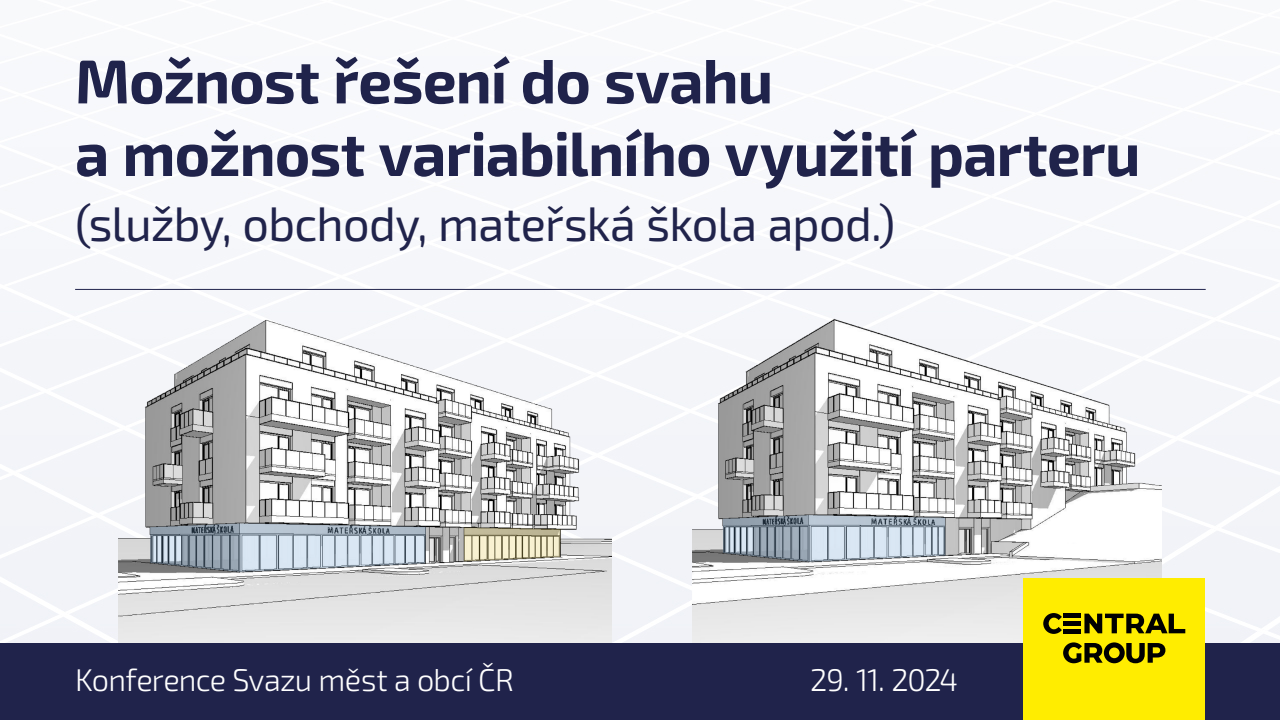
<style>
.page{position:relative;width:1280px;height:720px;background:#fff}
.page>*{position:absolute;margin:0;border:0;box-sizing:border-box;transform-origin:0 0}
.t1{font:700 62px/72.6px "Exo 2";letter-spacing:-.015em;color:#20234b}
.t2{font:48px "Exo 2";letter-spacing:-.015em;color:#20234b}
.t3{font:300 31.4px "Exo 2";letter-spacing:-.02em;color:#fff}
</style>
<div class="page">
<div style="left:0;top:135px;width:1280px;height:508px;background:#f6f7fa"></div>
<hr style="left:75px;top:289px;width:1131px;height:1px;background:#20234b">
<img style="left:118px;top:309px;width:493px;height:334px">
<img style="left:693px;top:314px;width:468px;height:329px">
<div style="left:0;top:643px;width:1280px;height:77px;background:#20234b"></div>
<div style="left:1024px;top:579px;width:181px;height:141px;background:#ffed00"></div>
<svg style="left:1043px;top:613px;width:19px;height:21px"></svg>
<svg style="left:1063px;top:642px;width:102px;height:21px"></svg>
<hr style="left:1064px;top:614px;width:17px;height:4px;background:#000">
<div style="left:1064px;top:621px;width:17px;height:5px;background:#000"></div>
<hr style="left:1064px;top:629px;width:17px;height:4px;background:#000">
<svg style="left:1084px;top:614px;width:101px;height:19px"></svg>
<p class="t1" style="left:75px;top:42px;width:1067px">Možnost řešení do svahu<br>a možnost variabilního využití parteru</p>
<p class="t2" style="left:75px;top:191px;width:822px">(služby, obchody, mateřská škola apod.)</p>
<p class="t3" style="left:75px;top:659px;width:440px">Konference Svazu měst a obcí ČR</p>
<p class="t3" style="left:810px;top:659px;width:150px">29. 11. 2024</p>
</div>
